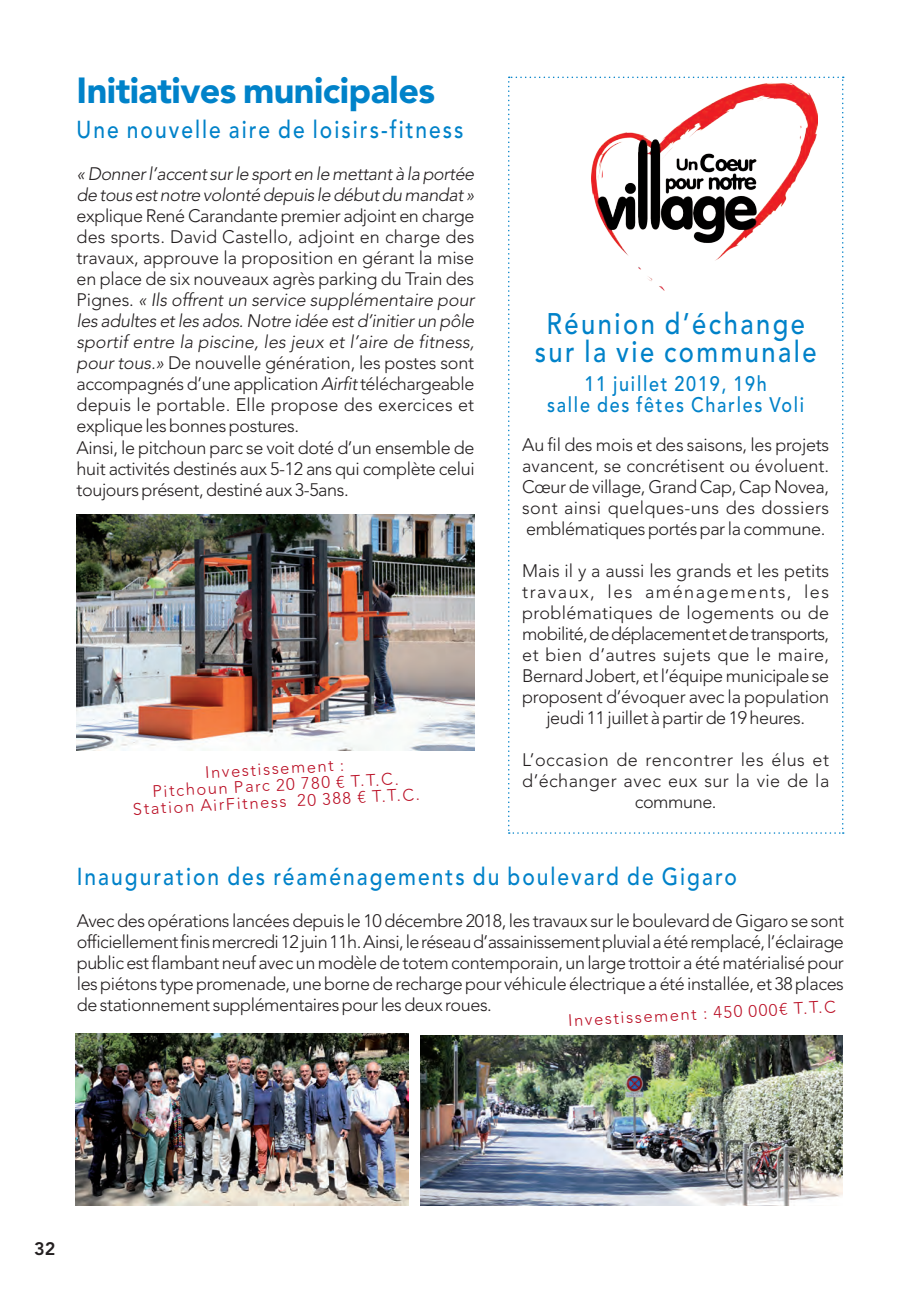
<style>
.page{position:relative;width:919px;height:1289px;background:#fff}
.page>*{position:absolute;margin:0;border:0;box-sizing:border-box;transform-origin:0 0}
.t1{font:900 36px "Avenir LT Std";letter-spacing:-.015em;color:#0082c9}
.t2{font:500 29.55px/28.5px "Avenir LT Std";letter-spacing:.095em;color:#0082c9;text-align:center;scale:.86 1}
.t3{font:500 24.3px "Avenir LT Std";letter-spacing:.095em;color:#0082c9;scale:.86 1}
.t4{font:500 20.85px/21px "Avenir LT Std";letter-spacing:.095em;color:#0082c9;text-align:center;scale:.86 1}
.t5{font:300 18px/21px "Avenir LT Std";letter-spacing:-.02em;color:#231f20;text-align:justify}
.t6{font:italic 300 18px/21px "Avenir LT Std";letter-spacing:-.025em;color:#231f20}
.t7{font:300 18px/21px "Avenir LT Std";letter-spacing:.025em;color:#231f20;text-align:center}
.t8{font:800 18px "Avenir LT Std";color:#231f20}
.t9{font:300 16.5px/16.5px "Avenir LT Std";color:#ba0f25;text-align:center}
.s1{font-style:italic}
</style>
<div class="page">
<svg style="left:508px;top:77px;width:335px;height:756px"></svg>
<img style="left:77px;top:514px;width:397px;height:236px">
<img style="left:75px;top:1033px;width:333px;height:172px">
<img style="left:591px;top:83px;width:226px;height:207px">
<img style="left:421px;top:1035px;width:421px;height:170px">
<h1 class="t1" style="left:77px;top:69px;width:360px">Initiatives municipales</h1>
<h3 class="t3" style="left:77px;top:116px;width:451px">Une nouvelle aire de loisirs-fitness</h3>
<p class="t6" style="left:77px;top:164px;width:399px">« Donner l’accent sur le sport en le mettant à la portée de tous est notre volonté depuis le début du mandat »</p>
<p class="t5" style="left:77px;top:206px;width:399px;text-align:left">explique René Carandante premier adjoint en charge des sports. David Castello, adjoint en charge des travaux, approuve la proposition en gérant la mise en place de six nouveaux agrès parking du Train des Pignes. <span class="s1">« Ils offrent un service supplémentaire pour les adultes et les ados. Notre idée est d’initier un pôle sportif entre la piscine, les jeux et l’aire de fitness, pour tous.»</span> De nouvelle génération, les postes sont accompagnés d’une application <span class="s1">Airfit</span> téléchargeable depuis le portable. Elle propose des exercices et explique les bonnes postures.<br>Ainsi, le pitchoun parc se voit doté d’un ensemble de huit activités destinés aux 5-12 ans qui complète celui toujours présent, destiné aux 3-5ans.</p>
<p class="t9" style="left:131px;top:768px;width:289px;rotate:-3deg">Investissement :<br>Pitchoun Parc 20 780 € T.T.C.<br>Station AirFitness 20 388 € T.T.C.</p>
<h2 class="t2" style="left:535px;top:310px;width:329px">Réunion d’échange sur la vie communale</h2>
<p class="t4" style="left:547px;top:373px;width:300px">11 juillet 2019, 19h<br>salle des fêtes Charles Voli</p>
<p class="t5" style="left:522px;top:434px;width:308px">Au fil des mois et des saisons, les projets avancent, se concrétisent ou évoluent.<br>Cœur de village, Grand Cap, Cap Novea, sont ainsi quelques-uns des dossiers emblématiques portés par la commune.</p>
<p class="t5" style="left:522px;top:560px;width:308px;text-align:center">Mais il y a aussi les grands et les petits travaux, les aménagements, les problématiques de logements ou de mobilité, de déplacement et de transports, et bien d’autres sujets que le maire, Bernard Jobert, et l’équipe municipale se proposent d’évoquer avec la population jeudi 11 juillet à partir de 19 heures.</p>
<p class="t7" style="left:522px;top:749px;width:308px">L’occasion de rencontrer les élus et d’échanger avec eux sur la vie de la commune.</p>
<h3 class="t3" style="left:77px;top:862px;width:769px">Inauguration des réaménagements du boulevard de Gigaro</h3>
<p class="t5" style="left:77px;top:910px;width:768px">Avec des opérations lancées depuis le 10 décembre 2018, les travaux sur le boulevard de Gigaro se sont officiellement finis mercredi 12 juin 11h. Ainsi, le réseau d’assainissement pluvial a été remplacé, l’éclairage public est flambant neuf avec un modèle de totem contemporain, un large trottoir a été matérialisé pour les piétons type promenade, une borne de recharge pour véhicule électrique a été installée, et 38 places de stationnement supplémentaires pour les deux roues.</p>
<p class="t9" style="left:567px;top:1012px;width:269px;rotate:-3deg">Investissement : 450 000€ T.T.C</p>
<p class="t8" style="left:34px;top:1237px;width:23px">32</p>
</div>
